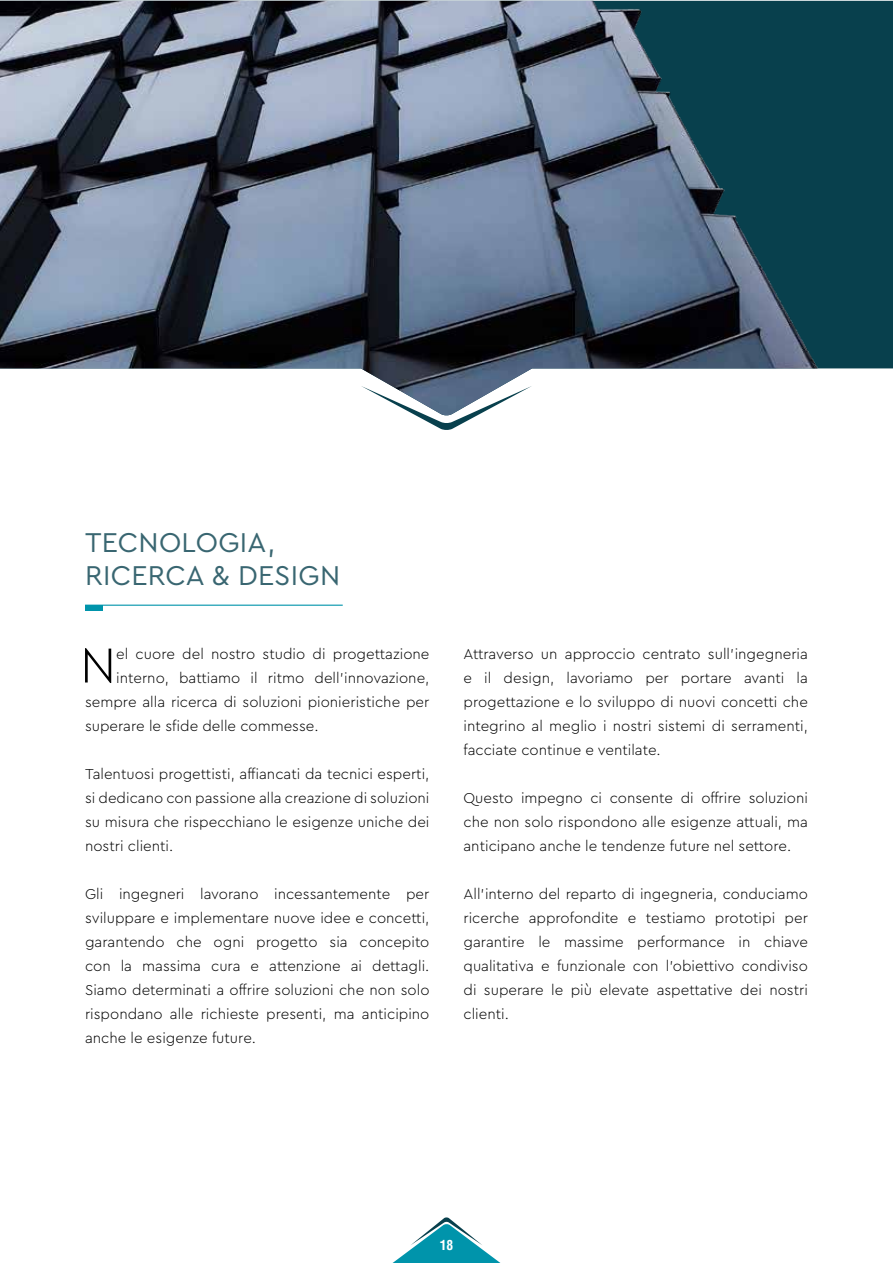
<style>
.page{position:relative;width:893px;height:1263px;background:#fff}
.page>*{position:absolute;margin:0;border:0;box-sizing:border-box;transform-origin:0 0}
.t1{font:300 51.3px "Cera Pro";color:#000}
.t2{font:28.5px/33px "Cera Pro";letter-spacing:.01em;color:#396671}
.t3{font:300 15px/24px "Cera Pro";color:#000;text-align:justify}
.t4{font:700 condensed 13.5px "Helvetica LT Std";color:#fff}
</style>
<div class="page">
<svg style="left:392px;top:1217px;width:109px;height:46px"></svg>
<img style="left:0;top:1px;width:893px;height:385px">
<svg style="left:361px;top:386px;width:171px;height:44px"></svg>
<hr style="left:85px;top:605px;width:258px;height:1px;background:#0094ab">
<div style="left:85px;top:605px;width:17px;height:6px;background:#0094ab"></div>
<h2 class="t2" style="left:85px;top:525px;width:257px">TECNOLOGIA,<br>RICERCA &amp; DESIGN</h2>
<h1 class="t1" style="left:80px;top:631px;width:38px">N</h1>
<p class="t3" style="left:116px;top:641px;width:315px">el cuore del nostro studio di progettazione</p>
<p class="t3" style="left:116px;top:665px;width:315px">interno, battiamo il ritmo dell’innovazione,</p>
<p class="t3" style="left:85px;top:689px;width:346px">sempre alla ricerca di soluzioni pionieristiche per</p>
<p class="t3" style="left:85px;top:713px;width:235px">superare le sfide delle commesse.</p>
<p class="t3" style="left:85px;top:761px;width:346px">Talentuosi progettisti, affiancati da tecnici esperti, si dedicano con passione alla creazione di soluzioni su misura che rispecchiano le esigenze uniche dei nostri clienti.</p>
<p class="t3" style="left:85px;top:881px;width:346px">Gli ingegneri lavorano incessantemente per sviluppare e implementare nuove idee e concetti, garantendo che ogni progetto sia concepito con la massima cura e attenzione ai dettagli.<br>Siamo determinati a offrire soluzioni che non solo rispondano alle richieste presenti, ma anticipino anche le esigenze future.</p>
<p class="t3" style="left:463px;top:641px;width:346px">Attraverso un approccio centrato sull’ingegneria e il design, lavoriamo per portare avanti la progettazione e lo sviluppo di nuovi concetti che integrino al meglio i nostri sistemi di serramenti, facciate continue e ventilate.</p>
<p class="t3" style="left:463px;top:785px;width:346px">Questo impegno ci consente di offrire soluzioni che non solo rispondono alle esigenze attuali, ma anticipano anche le tendenze future nel settore.</p>
<p class="t3" style="left:463px;top:881px;width:346px">All’interno del reparto di ingegneria, conduciamo ricerche approfondite e testiamo prototipi per garantire le massime performance in chiave qualitativa e funzionale con l’obiettivo condiviso di superare le più elevate aspettative dei nostri clienti.</p>
<p class="t4" style="left:440px;top:1236px;width:15px">18</p>
</div>
